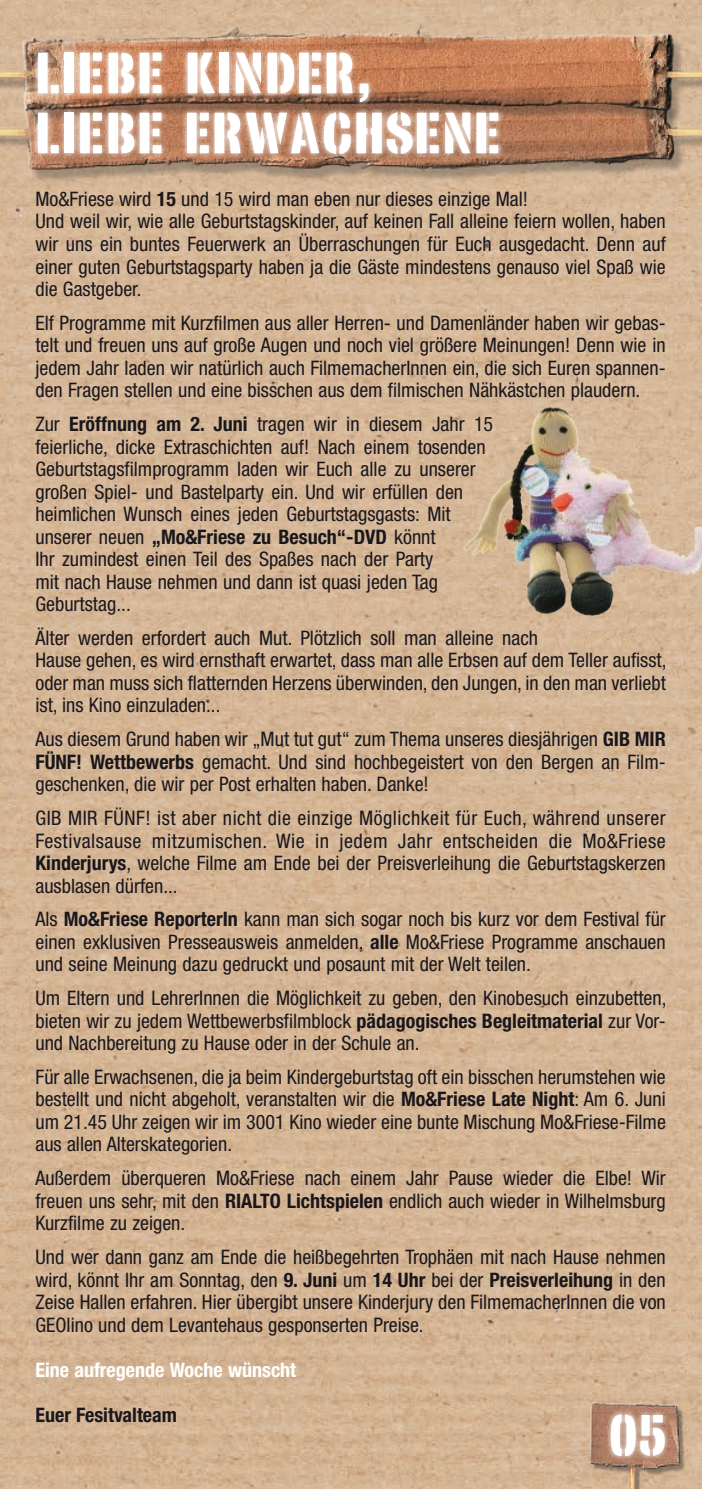
<style>
.page{position:relative;width:702px;height:1489px;background:#fff}
.page>*{position:absolute;margin:0;border:0;box-sizing:border-box;transform-origin:0 0}
.t1{font:700 55px/60px "Stencil Sans";color:#fff}
.t2{font:condensed 20px/22.5px "Helvetica Neue";color:#1a171c;text-align:justify}
.t3{font:700 condensed 20px "Helvetica Neue";color:#fff}
.t4{font:700 condensed 20px "Helvetica Neue";color:#1a171c}
.s1{font-weight:700}
</style>
<div class="page">
<img style="left:0;top:0;width:702px;height:1488px">
<img style="left:0;top:142px;width:702px;height:57px">
<img style="left:589px;top:1402px;width:113px;height:86px">
<img style="left:0;top:7px;width:702px;height:135px">
<svg style="left:605px;top:1407px;width:65px;height:54px;background:#ceaf9f"></svg>
<svg style="left:33px;top:47px;width:471px;height:112px;background:#c9a18a"></svg>
<img style="left:445px;top:396px;width:257px;height:222px">
<h1 class="t1" style="left:35px;top:43px;width:467px">LIEBE KINDER,<br>LIEBE ERWACHSENE</h1>
<p class="t2" style="left:35px;top:187px;width:632px;text-align:left">Mo&amp;Friese wird <span class="s1">15</span> und 15 wird man eben nur dieses einzige Mal!<br>Und weil wir, wie alle Geburtstagskinder, auf keinen Fall alleine feiern wollen, haben wir uns ein buntes Feuerwerk an Überraschungen für Euch ausgedacht. Denn auf einer guten Geburtstagsparty haben ja die Gäste mindestens genauso viel Spaß wie die Gastgeber.</p>
<p class="t2" style="left:35px;top:311px;width:632px">Elf Programme mit Kurzfilmen aus aller Herren- und Damenländer haben wir gebas&shy;telt und freuen uns auf große Augen und noch viel größere Meinungen! Denn wie in jedem Jahr laden wir natürlich auch FilmemacherInnen ein, die sich Euren spannen&shy;den Fragen stellen und eine bisschen aus dem filmischen Nähkästchen plaudern.</p>
<p class="t2" style="left:35px;top:412px;width:459px;text-align:left">Zur <span class="s1">Eröffnung am 2. Juni</span> tragen wir in diesem Jahr 15 feierliche, dicke Extraschichten auf! Nach einem tosenden Geburtstagsfilmprogramm laden wir Euch alle zu unserer großen Spiel- und Bastelparty ein. Und wir erfüllen den heimlichen Wunsch eines jeden Geburtstagsgasts: Mit unserer neuen <span class="s1">„Mo&amp;Friese zu Besuch“-DVD</span> könnt<br>Ihr zumindest einen Teil des Spaßes nach der Party<br>mit nach Hause nehmen und dann ist quasi jeden Tag Geburtstag...</p>
<p class="t2" style="left:35px;top:626px;width:632px;text-align:left">Älter werden erfordert auch Mut. Plötzlich soll man alleine nach<br>Hause gehen, es wird ernsthaft erwartet, dass man alle Erbsen auf dem Teller aufisst, oder man muss sich flatternden Herzens überwinden, den Jungen, in den man verliebt ist, ins Kino einzuladen...</p>
<p class="t2" style="left:35px;top:727px;width:632px">Aus diesem Grund haben wir „Mut tut gut“ zum Thema unseres diesjährigen <span class="s1">GIB MIR FÜNF! Wettbewerbs</span> gemacht. Und sind hochbegeistert von den Bergen an Film&shy;geschenken, die wir per Post erhalten haben. Danke!</p>
<p class="t2" style="left:35px;top:806px;width:632px">GIB MIR FÜNF! ist aber nicht die einzige Möglichkeit für Euch, während unserer Festivalsause mitzumischen. Wie in jedem Jahr entscheiden die Mo&amp;Friese <span class="s1">Kinderjurys</span>, welche Filme am Ende bei der Preisverleihung die Geburtstagskerzen ausblasen dürfen...</p>
<p class="t2" style="left:35px;top:907px;width:632px">Als <span class="s1">Mo&amp;Friese ReporterIn</span> kann man sich sogar noch bis kurz vor dem Festival für einen exklusiven Presseausweis anmelden, <span class="s1">alle</span> Mo&amp;Friese Programme anschauen und seine Meinung dazu gedruckt und posaunt mit der Welt teilen.</p>
<p class="t2" style="left:35px;top:986px;width:632px">Um Eltern und LehrerInnen die Möglichkeit zu geben, den Kinobesuch einzubetten, bieten wir zu jedem Wettbewerbsfilmblock <span class="s1">pädagogisches Begleitmaterial</span> zur Vor&shy;und Nachbereitung zu Hause oder in der Schule an.</p>
<p class="t2" style="left:35px;top:1065px;width:632px">Für alle Erwachsenen, die ja beim Kindergeburtstag oft ein bisschen herumstehen wie bestellt und nicht abgeholt, veranstalten wir die <span class="s1">Mo&amp;Friese Late Night</span>: Am 6. Juni um 21.45 Uhr zeigen wir im 3001 Kino wieder eine bunte Mischung Mo&amp;Friese-Filme aus allen Alterskategorien.</p>
<p class="t2" style="left:35px;top:1166px;width:631px">Außerdem überqueren Mo&amp;Friese nach einem Jahr Pause wieder die Elbe! Wir freuen uns sehr, mit den <span class="s1">RIALTO Lichtspielen</span> endlich auch wieder in Wilhelmsburg Kurzfilme zu zeigen.</p>
<p class="t2" style="left:35px;top:1245px;width:632px">Und wer dann ganz am Ende die heißbegehrten Trophäen mit nach Hause nehmen wird, könnt Ihr am Sonntag, den <span class="s1">9. Juni</span> um <span class="s1">14 Uhr</span> bei der <span class="s1">Preisverleihung</span> in den Zeise Hallen erfahren. Hier übergibt unsere Kinderjury den FilmemacherInnen die von GEOlino und dem Levantehaus gesponserten Preise.</p>
<p class="t3" style="left:35px;top:1357px;width:262px">Eine aufregende Woche wünscht</p>
<p class="t4" style="left:35px;top:1402px;width:143px">Euer Fesitvalteam</p>
<h1 class="t1" style="left:608px;top:1405px;width:60px">05</h1>
</div>
